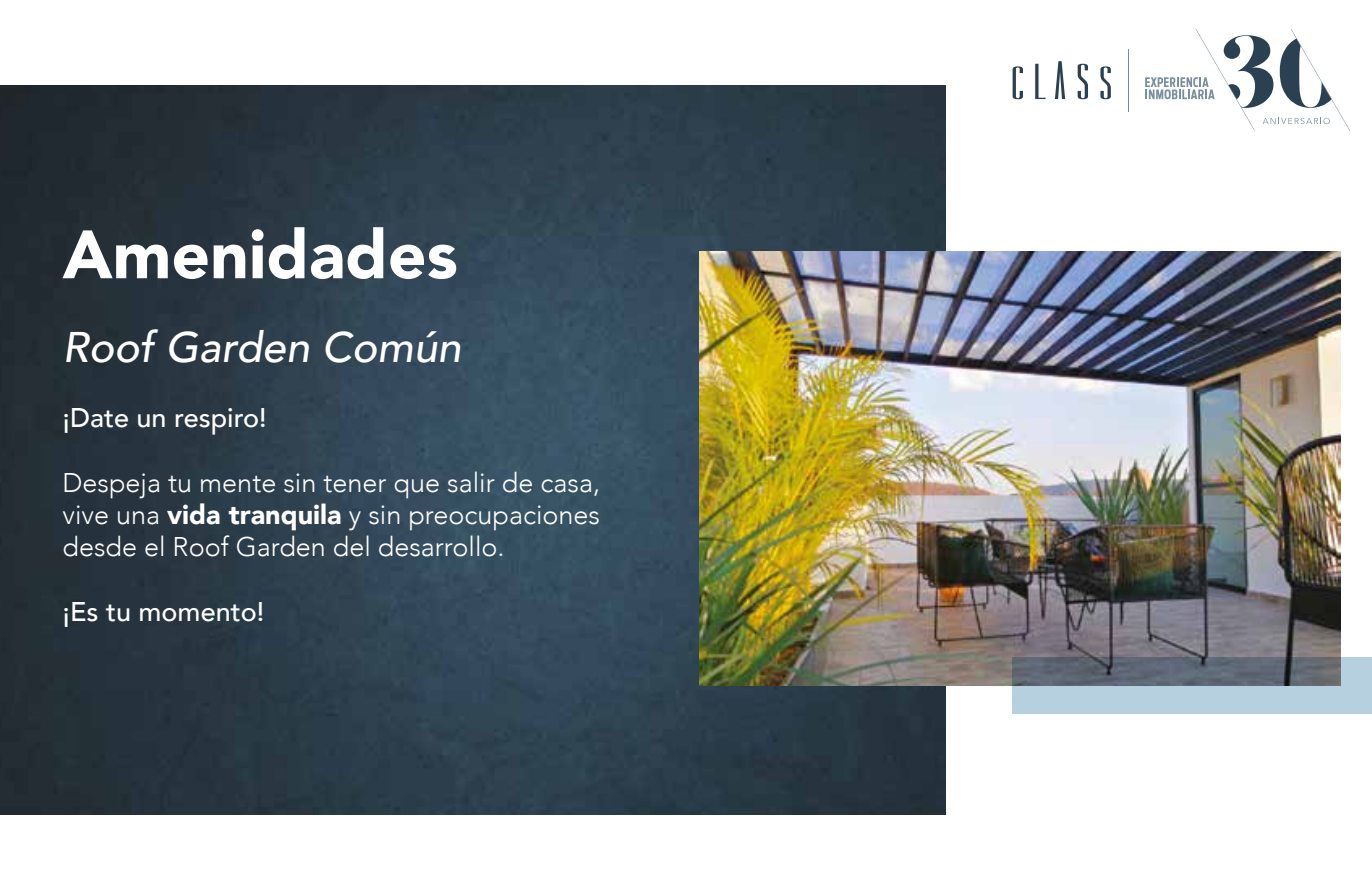
<style>
.page{position:relative;width:1372px;height:893px;background:#fff}
.page>*{position:absolute;margin:0;border:0;box-sizing:border-box;transform-origin:0 0}
.t1{font:900 67.5px "Avenir";color:#fff}
.t2{font:italic 500 42.75px "Avenir";color:#fff}
.t3{font:300 27px/32.4px "Avenir";color:#fff;text-align:justify}
.t4{font:500 27px "Avenir";color:#fff}
.s1{font-weight:900}
</style>
<div class="page">
<hr style="left:1128px;top:49px;width:1px;height:63px;background:#798e9e">
<svg style="left:1012px;top:66px;width:10px;height:33px"></svg>
<svg style="left:1035px;top:64px;width:10px;height:35px"></svg>
<svg style="left:1055px;top:61px;width:10px;height:38px"></svg>
<svg style="left:1077px;top:64px;width:10px;height:35px"></svg>
<svg style="left:1100px;top:66px;width:10px;height:33px"></svg>
<svg style="left:1145px;top:29px;width:204px;height:102px"></svg>
<img style="left:0;top:85px;width:945px;height:730px">
<img style="left:699px;top:251px;width:641px;height:434px">
<svg style="left:1012px;top:658px;width:359px;height:56px;background:#8d9ead"></svg>
<h1 class="t1" style="left:63px;top:197px;width:397px">Amenidades</h1>
<h2 class="t2" style="left:63px;top:322px;width:400px">Roof Garden Común</h2>
<p class="t4" style="left:63px;top:394px;width:206px">¡Date un respiro!</p>
<p class="t3" style="left:63px;top:466px;width:539px">Despeja tu mente sin tener que salir de casa, vive una <span class="s1">vida tranquila</span> y sin preocupaciones desde el Roof Garden del desarrollo.</p>
<p class="t4" style="left:63px;top:588px;width:203px">¡Es tu momento!</p>
</div>
